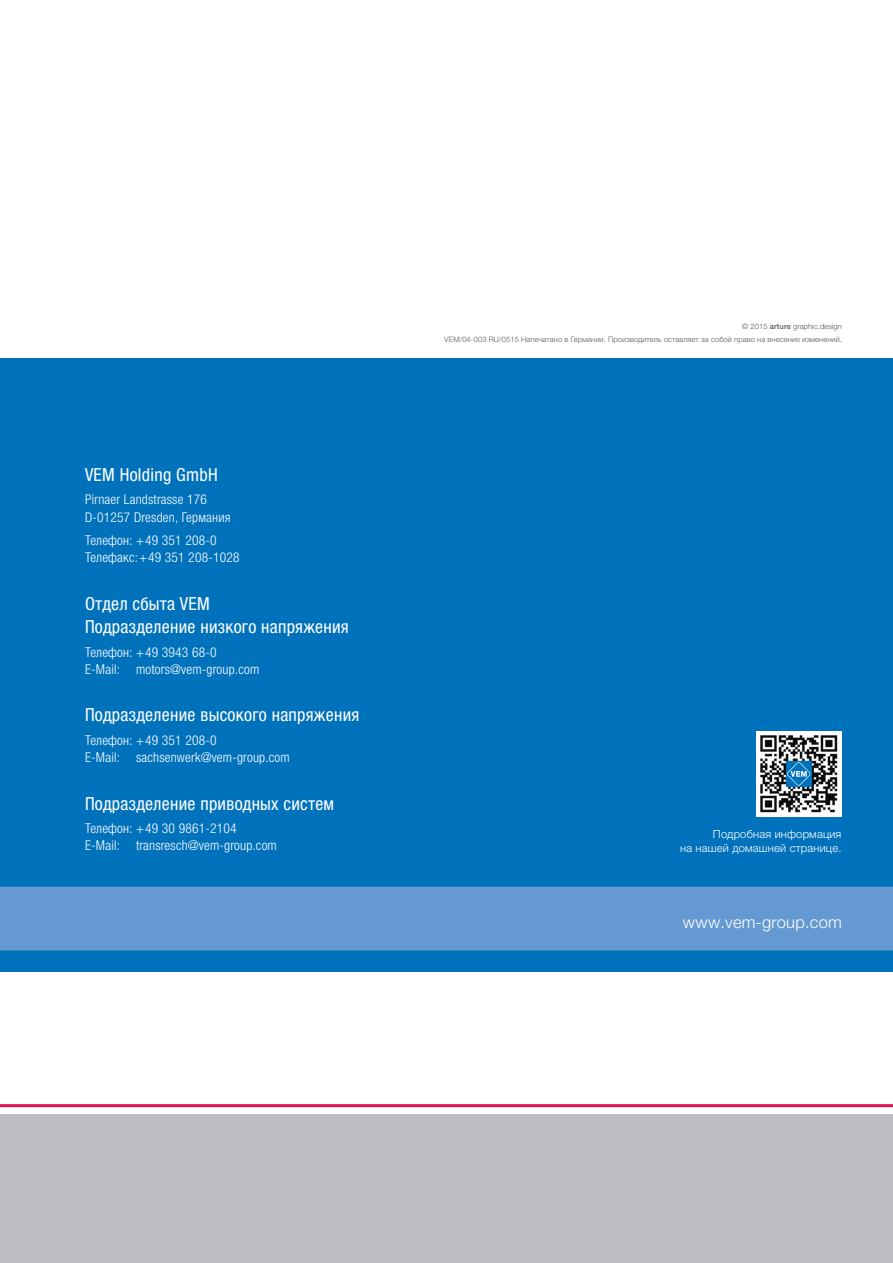
<style>
.page{position:relative;width:893px;height:1263px;background:#fff}
.page>*{position:absolute;margin:0;border:0;box-sizing:border-box;transform-origin:0 0}
.t1{font:condensed 18px/23.7px "Helvetica Neue LTW1 G";letter-spacing:.015em;color:#fff}
.t2{font:300 16.5px "Helvetica Neue LTW1 G";letter-spacing:.015em;color:#fff}
.t3{font:300 condensed 13.5px/17.2px "Helvetica Neue LTW1 G";letter-spacing:.015em;color:#fff}
.t4{font:300 11.25px/13.5px "Helvetica Neue LTW1 G";letter-spacing:.015em;color:#fff;text-align:right}
.t5{font:300 7.5px/12.8px "Helvetica Neue LTW1 G";letter-spacing:.015em;color:#57585a;text-align:right}
.s1{font-weight:500}
</style>
<div class="page">
<div style="left:0;top:1114px;width:893px;height:149px;background:#bcbdc0"></div>
<div style="left:0;top:359px;width:893px;height:613px;background:#0072bc"></div>
<img style="left:756px;top:731px;width:85px;height:85px">
<div style="left:786px;top:761px;width:25px;height:25px;background:#0072bc"></div>
<svg style="left:787px;top:762px;width:23px;height:23px"></svg>
<hr style="left:0;top:1104px;width:893px;height:3px;background:#de1154">
<div style="left:0;top:887px;width:893px;height:63px;background:#6599d1"></div>
<h1 class="t1" style="left:85px;top:464px;width:134px">VEM Holding GmbH</h1>
<p class="t3" style="left:85px;top:492px;width:147px">Pirnaer Landstrasse 176<br>D-01257 Dresden, Германия</p>
<p class="t3" style="left:85px;top:533px;width:156px">Телефон: +49 351 208-0<br>Телефакс:+49 351 208-1028</p>
<h1 class="t1" style="left:85px;top:593px;width:265px">Отдел сбыта VEM<br>Подразделение низкого напряжения</h1>
<p class="t3" style="left:85px;top:645px;width:176px">Телефон: +49 3943 68-0<br>E-Mail: motors@vem-group.com</p>
<h1 class="t1" style="left:85px;top:705px;width:276px">Подразделение высокого напряжения</h1>
<p class="t3" style="left:85px;top:733px;width:206px">Телефон: +49 351 208-0<br>E-Mail: sachsenwerk@vem-group.com</p>
<h1 class="t1" style="left:85px;top:793px;width:251px">Подразделение приводных систем</h1>
<p class="t3" style="left:85px;top:821px;width:193px">Телефон: +49 30 9861-2104<br>E-Mail: transresch@vem-group.com</p>
<p class="t5" style="left:444px;top:320px;width:399px">© 2015 <span class="s1">arture</span> graphic.design<br>VEM/04-003 RU/0515 Напечатано в Германии. Производитель оставляет за собой право на внесение изменений.</p>
<p class="t4" style="left:680px;top:828px;width:163px">Подробная информация<br>на нашей домашней странице.</p>
<p class="t2" style="left:683px;top:916px;width:161px">www.vem-group.com</p>
</div>
